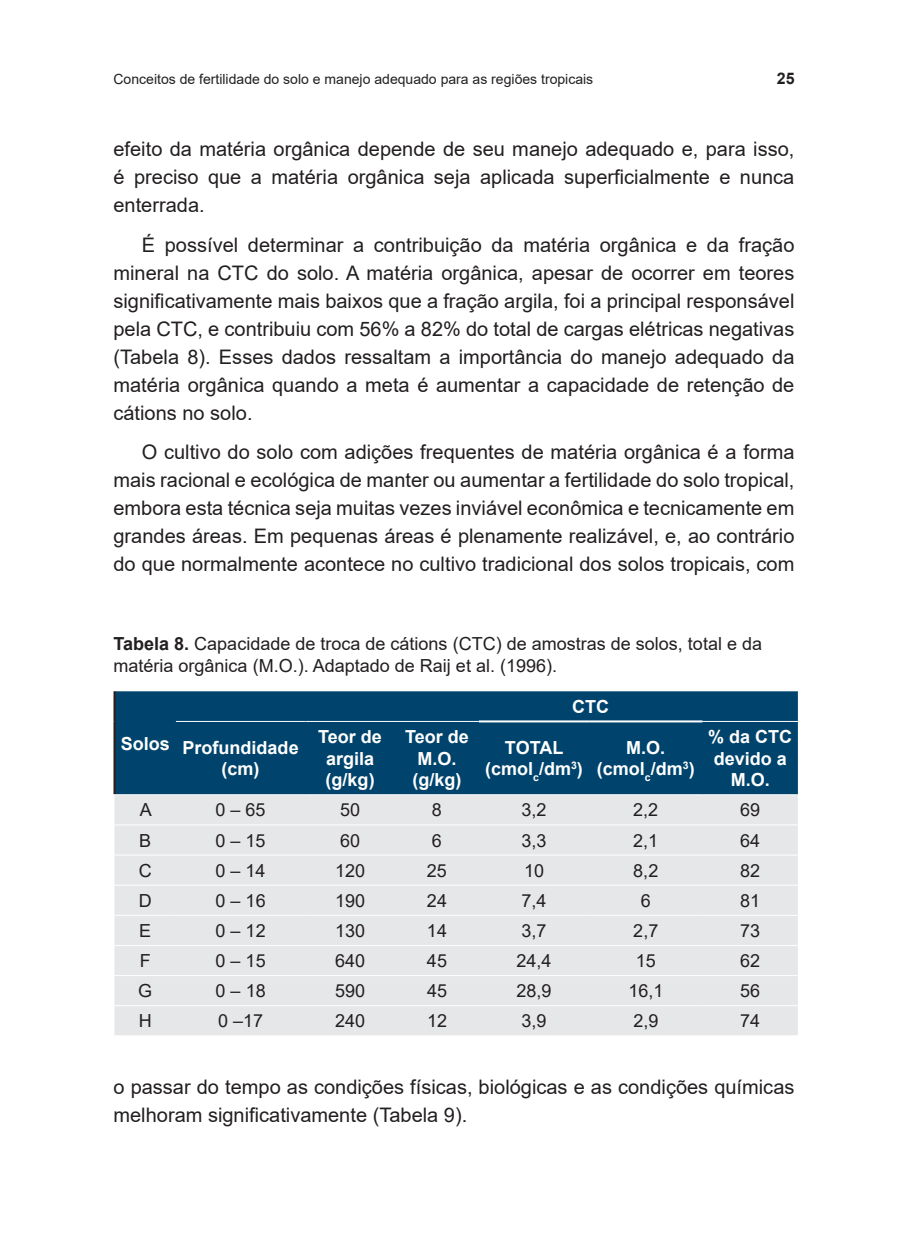
<style>
.page{position:relative;width:908px;height:1248px;background:#fff}
.page>*{position:absolute;margin:0;border:0;box-sizing:border-box;transform-origin:0 0}
.t1{font:20px/28px "Arial";color:#231f20;text-align:justify}
.t2{font:18px/21.6px "Arial";color:#231f20}
.t3{font:700 18px/21.6px "Arial";color:#fff;text-align:center}
.t4{font:700 16px "Arial";color:#231f20}
.t5{font:14px "Arial";color:#231f20}
.s1{font-weight:700}
</style>
<div class="page">
<div style="left:115px;top:691px;width:682px;height:103px;background:#00446d"></div>
<div style="left:114px;top:795px;width:683px;height:240px;background:#e6e7e9"></div>
<hr style="left:113px;top:691px;width:2px;height:30px;background:#231f20">
<hr style="left:113px;top:721px;width:2px;height:73px;background:#231f20">
<hr style="left:176px;top:721px;width:129px;height:1px;background:#fff">
<hr style="left:305px;top:721px;width:90px;height:1px;background:#fff">
<hr style="left:395px;top:721px;width:83px;height:1px;background:#fff">
<hr style="left:702px;top:721px;width:95px;height:1px;background:#fff">
<hr style="left:114px;top:824px;width:62px;height:1px;background:#fff">
<hr style="left:176px;top:824px;width:129px;height:1px;background:#fff">
<hr style="left:305px;top:824px;width:90px;height:1px;background:#fff">
<hr style="left:395px;top:824px;width:83px;height:1px;background:#fff">
<hr style="left:478px;top:824px;width:110px;height:1px;background:#fff">
<hr style="left:588px;top:824px;width:114px;height:1px;background:#fff">
<hr style="left:702px;top:824px;width:95px;height:1px;background:#fff">
<hr style="left:114px;top:854px;width:62px;height:1px;background:#fff">
<hr style="left:176px;top:854px;width:129px;height:1px;background:#fff">
<hr style="left:305px;top:854px;width:90px;height:1px;background:#fff">
<hr style="left:395px;top:854px;width:83px;height:1px;background:#fff">
<hr style="left:478px;top:854px;width:110px;height:1px;background:#fff">
<hr style="left:588px;top:854px;width:114px;height:1px;background:#fff">
<hr style="left:702px;top:854px;width:95px;height:1px;background:#fff">
<hr style="left:114px;top:884px;width:62px;height:1px;background:#fff">
<hr style="left:176px;top:884px;width:129px;height:1px;background:#fff">
<hr style="left:305px;top:884px;width:90px;height:1px;background:#fff">
<hr style="left:395px;top:884px;width:83px;height:1px;background:#fff">
<hr style="left:478px;top:884px;width:110px;height:1px;background:#fff">
<hr style="left:588px;top:884px;width:114px;height:1px;background:#fff">
<hr style="left:702px;top:884px;width:95px;height:1px;background:#fff">
<hr style="left:114px;top:914px;width:62px;height:1px;background:#fff">
<hr style="left:176px;top:914px;width:129px;height:1px;background:#fff">
<hr style="left:305px;top:914px;width:90px;height:1px;background:#fff">
<hr style="left:395px;top:914px;width:83px;height:1px;background:#fff">
<hr style="left:478px;top:914px;width:110px;height:1px;background:#fff">
<hr style="left:588px;top:914px;width:114px;height:1px;background:#fff">
<hr style="left:702px;top:914px;width:95px;height:1px;background:#fff">
<hr style="left:114px;top:944px;width:62px;height:1px;background:#fff">
<hr style="left:176px;top:944px;width:129px;height:1px;background:#fff">
<hr style="left:305px;top:944px;width:90px;height:1px;background:#fff">
<hr style="left:395px;top:944px;width:83px;height:1px;background:#fff">
<hr style="left:478px;top:944px;width:110px;height:1px;background:#fff">
<hr style="left:588px;top:944px;width:114px;height:1px;background:#fff">
<hr style="left:702px;top:944px;width:95px;height:1px;background:#fff">
<hr style="left:114px;top:974px;width:62px;height:1px;background:#fff">
<hr style="left:176px;top:974px;width:129px;height:1px;background:#fff">
<hr style="left:305px;top:974px;width:90px;height:1px;background:#fff">
<hr style="left:395px;top:974px;width:83px;height:1px;background:#fff">
<hr style="left:478px;top:974px;width:110px;height:1px;background:#fff">
<hr style="left:588px;top:974px;width:114px;height:1px;background:#fff">
<hr style="left:702px;top:974px;width:95px;height:1px;background:#fff">
<hr style="left:114px;top:1005px;width:62px;height:1px;background:#fff">
<hr style="left:176px;top:1005px;width:129px;height:1px;background:#fff">
<hr style="left:305px;top:1005px;width:90px;height:1px;background:#fff">
<hr style="left:395px;top:1005px;width:83px;height:1px;background:#fff">
<hr style="left:478px;top:1005px;width:110px;height:1px;background:#fff">
<hr style="left:588px;top:1005px;width:114px;height:1px;background:#fff">
<hr style="left:702px;top:1005px;width:95px;height:1px;background:#fff">
<hr style="left:478px;top:720px;width:110px;height:2px;background:#fff">
<hr style="left:588px;top:720px;width:114px;height:2px;background:#fff">
<p class="t5" style="left:113px;top:69px;width:481px">Conceitos de fertilidade do solo e manejo adequado para as regiões tropicais</p>
<p class="t4" style="left:776px;top:67px;width:19px">25</p>
<p class="t1" style="left:113px;top:135px;width:682px">efeito da matéria orgânica depende de seu manejo adequado e, para isso, é preciso que a matéria orgânica seja aplicada superficialmente e nunca enterrada.</p>
<p class="t1" style="left:113px;top:230px;width:682px;text-indent:28px">É possível determinar a contribuição da matéria orgânica e da fração mineral na CTC do solo. A matéria orgânica, apesar de ocorrer em teores significativamente mais baixos que a fração argila, foi a principal responsável pela CTC, e contribuiu com 56% a 82% do total de cargas elétricas negativas (Tabela 8). Esses dados ressaltam a importância do manejo adequado da matéria orgânica quando a meta é aumentar a capacidade de retenção de cátions no solo.</p>
<p class="t1" style="left:113px;top:438px;width:682px;text-indent:28px">O cultivo do solo com adições frequentes de matéria orgânica é a forma mais racional e ecológica de manter ou aumentar a fertilidade do solo tropical, embora esta técnica seja muitas vezes inviável econômica e tecnicamente em grandes áreas. Em pequenas áreas é plenamente realizável, e, ao contrário do que normalmente acontece no cultivo tradicional dos solos tropicais, com</p>
<p class="t2" style="left:113px;top:633px;width:649px"><span class="s1">Tabela 8.</span> Capacidade de troca de cátions (CTC) de amostras de solos, total e da matéria orgânica (M.O.). Adaptado de Raij et al. (1996).</p>
<p class="t3" style="left:121px;top:732px;width:51px">Solos</p>
<p class="t3" style="left:572px;top:696px;width:38px">CTC</p>
<p class="t3" style="left:182px;top:737px;width:118px">Profundidade (cm)</p>
<p class="t3" style="left:318px;top:726px;width:65px">Teor de argila (g/kg)</p>
<p class="t3" style="left:405px;top:726px;width:65px">Teor de<br>M.O. (g/kg)</p>
<p class="t3" style="left:485px;top:737px;width:99px">TOTAL (cmol<sub>c</sub>/dm<sup>3</sup>)</p>
<p class="t3" style="left:596px;top:736px;width:99px">M.O. (cmol<sub>c</sub>/dm<sup>3</sup>)</p>
<p class="t3" style="left:708px;top:726px;width:85px">% da CTC devido a<br>M.O.</p>
<p class="t2" style="left:140px;top:799px;width:14px">A</p>
<p class="t2" style="left:215px;top:799px;width:52px">0 – 65</p>
<p class="t2" style="left:340px;top:799px;width:22px">50</p>
<p class="t2" style="left:432px;top:799px;width:12px">8</p>
<p class="t2" style="left:521px;top:799px;width:27px">3,2</p>
<p class="t2" style="left:633px;top:799px;width:27px">2,2</p>
<p class="t2" style="left:739px;top:799px;width:22px">69</p>
<p class="t2" style="left:139px;top:829px;width:14px">B</p>
<p class="t2" style="left:215px;top:829px;width:52px">0 – 15</p>
<p class="t2" style="left:340px;top:829px;width:22px">60</p>
<p class="t2" style="left:432px;top:829px;width:12px">6</p>
<p class="t2" style="left:521px;top:829px;width:27px">3,3</p>
<p class="t2" style="left:633px;top:829px;width:27px">2,1</p>
<p class="t2" style="left:739px;top:829px;width:22px">64</p>
<p class="t2" style="left:139px;top:859px;width:14px">C</p>
<p class="t2" style="left:215px;top:859px;width:52px">0 – 14</p>
<p class="t2" style="left:335px;top:859px;width:32px">120</p>
<p class="t2" style="left:427px;top:859px;width:22px">25</p>
<p class="t2" style="left:523px;top:859px;width:22px">10</p>
<p class="t2" style="left:633px;top:859px;width:27px">8,2</p>
<p class="t2" style="left:739px;top:859px;width:22px">82</p>
<p class="t2" style="left:139px;top:889px;width:14px">D</p>
<p class="t2" style="left:215px;top:889px;width:52px">0 – 16</p>
<p class="t2" style="left:335px;top:889px;width:32px">190</p>
<p class="t2" style="left:427px;top:889px;width:22px">24</p>
<p class="t2" style="left:521px;top:889px;width:27px">7,4</p>
<p class="t2" style="left:640px;top:889px;width:12px">6</p>
<p class="t2" style="left:740px;top:889px;width:22px">81</p>
<p class="t2" style="left:139px;top:919px;width:14px">E</p>
<p class="t2" style="left:215px;top:919px;width:52px">0 – 12</p>
<p class="t2" style="left:335px;top:919px;width:32px">130</p>
<p class="t2" style="left:427px;top:919px;width:22px">14</p>
<p class="t2" style="left:521px;top:919px;width:27px">3,7</p>
<p class="t2" style="left:633px;top:919px;width:27px">2,7</p>
<p class="t2" style="left:740px;top:919px;width:22px">73</p>
<p class="t2" style="left:140px;top:949px;width:12px">F</p>
<p class="t2" style="left:215px;top:949px;width:52px">0 – 15</p>
<p class="t2" style="left:335px;top:949px;width:32px">640</p>
<p class="t2" style="left:427px;top:949px;width:22px">45</p>
<p class="t2" style="left:516px;top:949px;width:37px">24,4</p>
<p class="t2" style="left:635px;top:949px;width:22px">15</p>
<p class="t2" style="left:740px;top:949px;width:22px">62</p>
<p class="t2" style="left:138px;top:979px;width:16px">G</p>
<p class="t2" style="left:215px;top:979px;width:52px">0 – 18</p>
<p class="t2" style="left:335px;top:979px;width:32px">590</p>
<p class="t2" style="left:427px;top:979px;width:22px">45</p>
<p class="t2" style="left:516px;top:979px;width:37px">28,9</p>
<p class="t2" style="left:628px;top:979px;width:37px">16,1</p>
<p class="t2" style="left:740px;top:979px;width:22px">56</p>
<p class="t2" style="left:139px;top:1009px;width:14px">H</p>
<p class="t2" style="left:218px;top:1009px;width:47px">0 –17</p>
<p class="t2" style="left:335px;top:1009px;width:32px">240</p>
<p class="t2" style="left:427px;top:1009px;width:22px">12</p>
<p class="t2" style="left:521px;top:1009px;width:27px">3,9</p>
<p class="t2" style="left:633px;top:1009px;width:27px">2,9</p>
<p class="t2" style="left:740px;top:1009px;width:22px">74</p>
<p class="t1" style="left:113px;top:1072px;width:682px">o passar do tempo as condições físicas, biológicas e as condições químicas melhoram significativamente (Tabela 9).</p>
</div>
